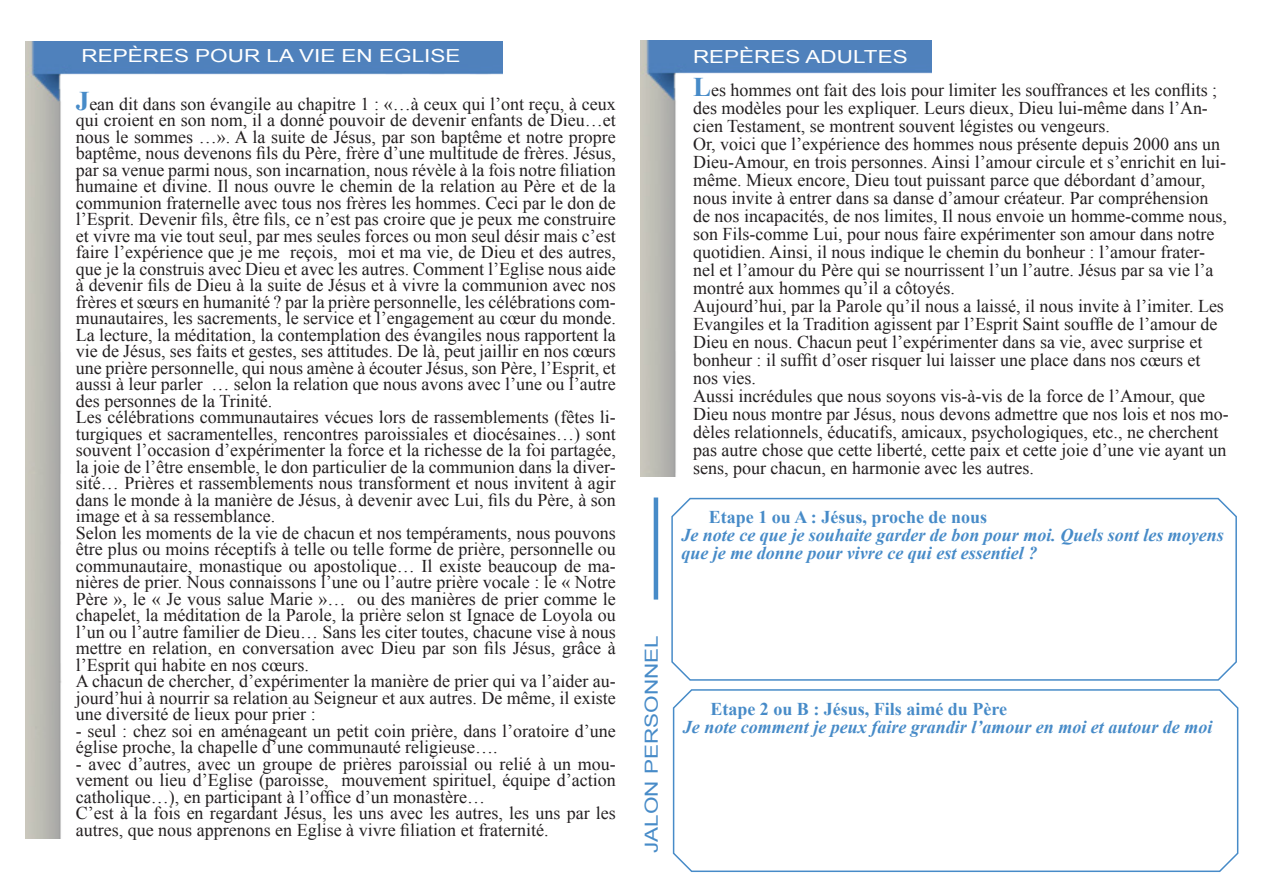
<style>
.page{position:relative;width:1263px;height:893px;background:#fff}
.page>*{position:absolute;margin:0;border:0;box-sizing:border-box;transform-origin:0 0}
.t1{font:18px/16.5px "Times New Roman";color:#231f20}
.t2{font:italic 700 18px/18px "Times New Roman";color:#478bc8}
.t3{font:18px "Arial";color:#fff;scale:1.25 1}
.t4{font:18px "Arial";color:#478bc8;scale:1.25 1}
.s1{font-weight:700;font-size:27px;color:#478bc8}
.s2{font-style:normal}
</style>
<div class="page">
<img style="left:26px;top:42px;width:476px;height:797px">
<img style="left:640px;top:41px;width:291px;height:436px">
<hr style="left:654px;top:497px;width:4px;height:103px;background:#478bc8">
<svg style="left:671px;top:497px;width:566px;height:184px"></svg>
<svg style="left:672px;top:689px;width:567px;height:183px"></svg>
<p class="t3" style="left:81px;top:44px;width:305px">REPÈRES POUR LA VIE EN EGLISE</p>
<p class="t3" style="left:693px;top:45px;width:173px">REPÈRES ADULTES</p>
<p class="t1" style="left:76px;top:95px;width:542px;text-align:justify"><span class="s1">J</span>ean dit dans son évangile au chapitre 1 : «…à ceux qui l’ont reçu, à ceux qui croient en son nom, il a donné pouvoir de devenir enfants de Dieu…et nous le sommes …». A la suite de Jésus, par son baptême et notre propre baptême, nous devenons fils du Père, frère d’une multitude de frères. Jésus, par sa venue parmi nous, son incarnation, nous révèle à la fois notre filiation humaine et divine. Il nous ouvre le chemin de la relation au Père et de la communion fraternelle avec tous nos frères les hommes. Ceci par le don de l’Esprit. Devenir fils, être fils, ce n’est pas croire que je peux me construire et vivre ma vie tout seul, par mes seules forces ou mon seul désir mais c’est faire l’expérience que je me reçois, moi et ma vie, de Dieu et des autres, que je la construis avec Dieu et avec les autres. Comment l’Eglise nous aide à devenir fils de Dieu à la suite de Jésus et à vivre la communion avec nos frères et sœurs en humanité ? par la prière personnelle, les célébrations com&shy;munautaires, les sacrements, le service et l’engagement au cœur du monde.</p>
<p class="t1" style="left:76px;top:326px;width:542px;text-align:justify">La lecture, la méditation, la contemplation des évangiles nous rapportent la vie de Jésus, ses faits et gestes, ses attitudes. De là, peut jaillir en nos cœurs une prière personnelle, qui nous amène à écouter Jésus, son Père, l’Esprit, et aussi à leur parler … selon la relation que nous avons avec l’une ou l’autre des personnes de la Trinité.</p>
<p class="t1" style="left:76px;top:409px;width:542px;text-align:justify">Les célébrations communautaires vécues lors de rassemblements (fêtes li&shy;turgiques et sacramentelles, rencontres paroissiales et diocésaines…) sont souvent l’occasion d’expérimenter la force et la richesse de la foi partagée, la joie de l’être ensemble, le don particulier de la communion dans la diver&shy;sité… Prières et rassemblements nous transforment et nous invitent à agir dans le monde à la manière de Jésus, à devenir avec Lui, fils du Père, à son image et à sa ressemblance.</p>
<p class="t1" style="left:76px;top:524px;width:542px;text-align:justify">Selon les moments de la vie de chacun et nos tempéraments, nous pouvons être plus ou moins réceptifs à telle ou telle forme de prière, personnelle ou communautaire, monastique ou apostolique… Il existe beaucoup de ma&shy;nières de prier. Nous connaissons l’une ou l’autre prière vocale : le « Notre Père », le « Je vous salue Marie »… ou des manières de prier comme le chapelet, la méditation de la Parole, la prière selon st Ignace de Loyola ou l’un ou l’autre familier de Dieu… Sans les citer toutes, chacune vise à nous mettre en relation, en conversation avec Dieu par son fils Jésus, grâce à l’Esprit qui habite en nos cœurs.</p>
<p class="t1" style="left:76px;top:673px;width:542px;text-align:justify">A chacun de chercher, d’expérimenter la manière de prier qui va l’aider au&shy;jourd’hui à nourrir sa relation au Seigneur et aux autres. De même, il existe une diversité de lieux pour prier :</p>
<p class="t1" style="left:76px;top:722px;width:541px">- seul : chez soi en aménageant un petit coin prière, dans l’oratoire d’une église proche, la chapelle d’une communauté religieuse….</p>
<p class="t1" style="left:76px;top:755px;width:542px;text-align:justify">- avec d’autres, avec un groupe de prières paroissial ou relié à un mou&shy;vement ou lieu d’Eglise (paroisse, mouvement spirituel, équipe d’action catholique…), en participant à l’office d’un monastère…</p>
<p class="t1" style="left:76px;top:805px;width:542px">C’est à la fois en regardant Jésus, les uns avec les autres, les uns par les autres, que nous apprenons en Eglise à vivre filiation et fraternité.</p>
<p class="t1" style="left:693px;top:80px;width:526px;line-height:18px"><span class="s1">L</span>es hommes ont fait des lois pour limiter les souffrances et les conflits ; des modèles pour les expliquer. Leurs dieux, Dieu lui-même dans l’An&shy;cien Testament, se montrent souvent légistes ou vengeurs.</p>
<p class="t1" style="left:693px;top:134px;width:535px;line-height:18px">Or, voici que l’expérience des hommes nous présente depuis 2000 ans un Dieu-Amour, en trois personnes. Ainsi l’amour circule et s’enrichit en lui&shy;même. Mieux encore, Dieu tout puissant parce que débordant d’amour, nous invite à entrer dans sa danse d’amour créateur. Par compréhension de nos incapacités, de nos limites, Il nous envoie un homme-comme nous, son Fils-comme Lui, pour nous faire expérimenter son amour dans notre quotidien. Ainsi, il nous indique le chemin du bonheur : l’amour frater&shy;nel et l’amour du Père qui se nourrissent l’un l’autre. Jésus par sa vie l’a montré aux hommes qu’il a côtoyés.</p>
<p class="t1" style="left:693px;top:296px;width:532px;line-height:18px">Aujourd’hui, par la Parole qu’il nous a laissé, il nous invite à l’imiter. Les Evangiles et la Tradition agissent par l’Esprit Saint souffle de l’amour de Dieu en nous. Chacun peut l’expérimenter dans sa vie, avec surprise et bonheur : il suffit d’oser risquer lui laisser une place dans nos cœurs et nos vies.</p>
<p class="t1" style="left:693px;top:386px;width:537px;line-height:18px">Aussi incrédules que nous soyons vis-à-vis de la force de l’Amour, que Dieu nous montre par Jésus, nous devons admettre que nos lois et nos mo&shy;dèles relationnels, éducatifs, amicaux, psychologiques, etc., ne cherchent pas autre chose que cette liberté, cette paix et cette joie d’une vie ayant un sens, pour chacun, en harmonie avec les autres.</p>
<p class="t2" style="left:681px;top:508px;width:544px;text-indent:28px"><span class="s2">Etape 1 ou A : Jésus, proche de nous<br></span>Je note ce que je souhaite garder de bon pour moi. Quels sont les moyens que je me donne pour vivre ce qui est essentiel ?</p>
<p class="t4" style="left:640px;top:853px;width:176px;rotate:-90deg">JALON PERSONNEL</p>
<p class="t2" style="left:683px;top:699px;width:531px;text-indent:28px"><span class="s2">Etape 2 ou B : Jésus, Fils aimé du Père<br></span>Je note comment je peux faire grandir l’amour en moi et autour de moi</p>
</div>
